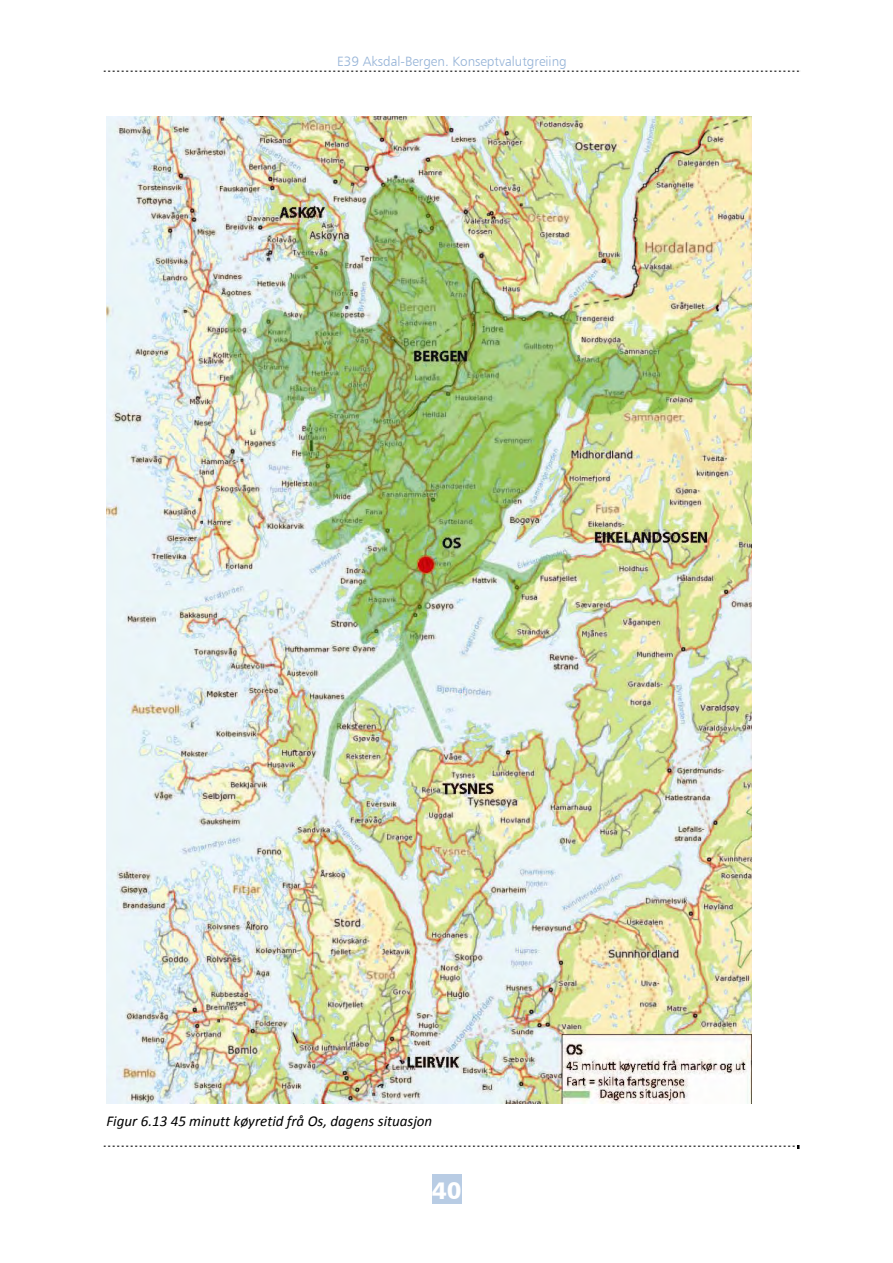
<style>
.page{position:relative;width:893px;height:1263px;background:#fff}
.page>*{position:absolute;margin:0;border:0;box-sizing:border-box;transform-origin:0 0}
.t1{font:24px "Humanist 777 BT Black B";color:#fff}
.t2{font:italic 15px "Calibri";color:#000}
.t3{font:13.5px "Humanist 777 BT Light B";color:#95b3d7}
</style>
<div class="page">
<img style="left:103px;top:70px;width:697px;height:2px">
<img style="left:103px;top:1145px;width:696px;height:4px">
<div style="left:432px;top:1175px;width:29px;height:29px;background:#b8cce4"></div>
<img style="left:106px;top:117px;width:646px;height:986px">
<p class="t3" style="left:337px;top:53px;width:231px">E39 Aksdal-Bergen. Konseptvalutgreiing</p>
<p class="t2" style="left:106px;top:1115px;width:327px">Figur 6.13 45 minutt køyretid frå Os, dagens situasjon</p>
<h1 class="t1" style="left:432px;top:1175px;width:31px">40</h1>
</div>
